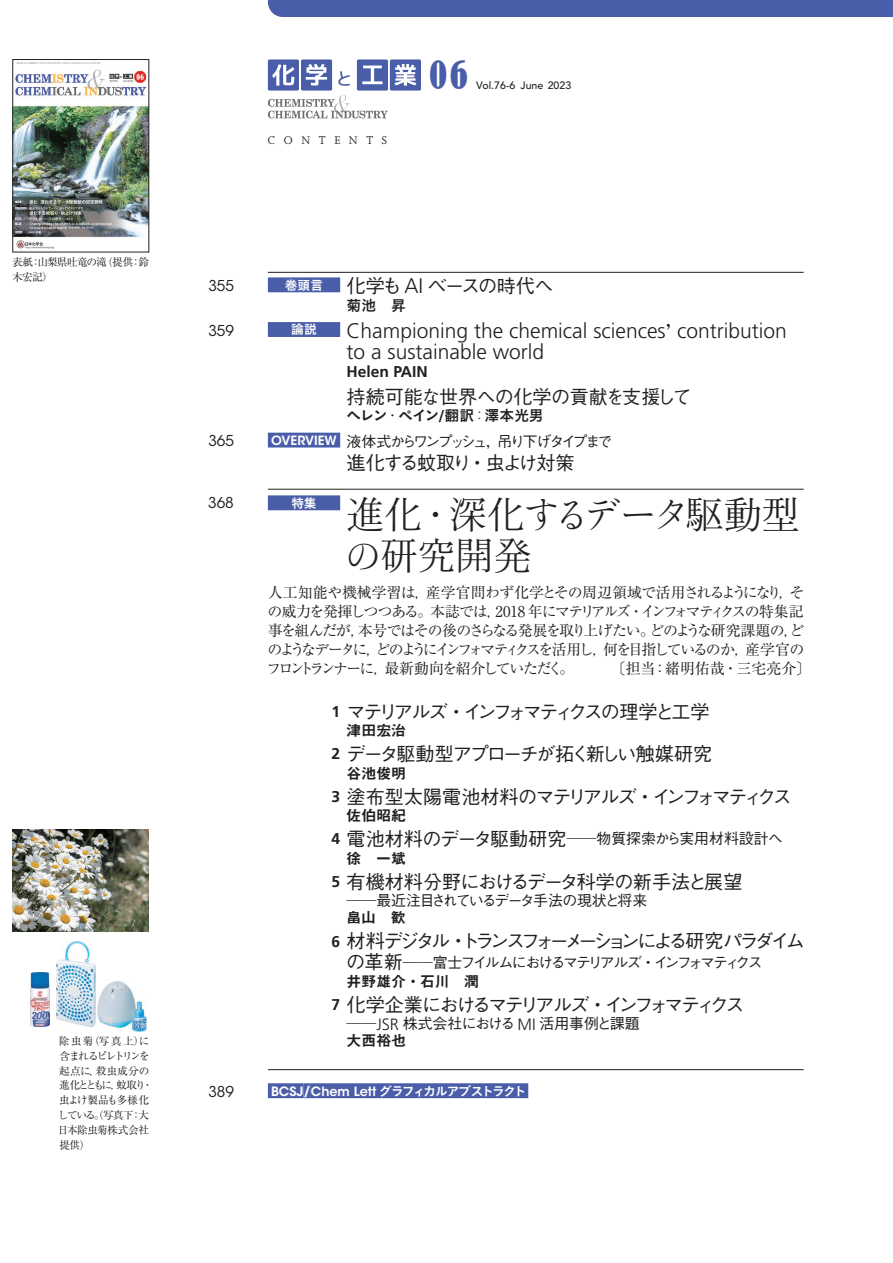
<style>
.page{position:relative;width:893px;height:1263px;background:#fff}
.page>*{position:absolute;margin:0;border:0;box-sizing:border-box;transform-origin:0 0}
.t1{font:100 38.25px/40.3px "Iwa O Min Pro";letter-spacing:-.01em;color:#231f20}
.t2{font:condensed 36.15px "Bernard";color:#4a5da9}
.t3{font:300 21px/21.3px "Frutiger LT Std";color:#231f20}
.t4{font:500 19.2px "Gothic BBB Pr 6";letter-spacing:-.115em;color:#231f20}
.t5{font:500 19.2px "Gothic BBB Pr 6";letter-spacing:-.03em;color:#231f20}
.t6{font:500 19.2px "Gothic BBB Pr 6";letter-spacing:-.19em;color:#231f20}
.t7{font:500 19.2px "Gothic BBB Pr 6";letter-spacing:-.15em;color:#231f20}
.t8{font:500 19.2px "Gothic BBB Pr 6";letter-spacing:-.14em;color:#231f20}
.t9{font:500 19.2px "Gothic BBB Pr 6";letter-spacing:-.055em;color:#231f20}
.t10{font:500 19.2px "Gothic BBB Pr 6";letter-spacing:-.085em;color:#231f20}
.t11{font:700 15.6px "Frutiger LT Std";color:#231f20}
.t12{font:14.85px/19.2px "Ryumin Pr 6";letter-spacing:-.1em;color:#231f20;text-align:justify}
.t13{font:500 14.85px "Gothic BBB Pr 6";letter-spacing:-.16em;color:#231f20}
.t14{font:500 14.85px "Gothic BBB Pr 6";color:#231f20}
.t15{font:14.85px "Midashi Go Pr 6 MB31";color:#231f20}
.t16{font:500 14.85px "Gothic BBB Pr 6";letter-spacing:-.12em;color:#231f20}
.t17{font:14.85px "ITC Avant Garde Std";color:#231f20}
.t18{font:14.85px "Koburina Go Std W6";letter-spacing:-.045em;color:#231f20}
.t19{font:14.85px "Ryumin Pr 6";color:#231f20}
.t20{font:14.85px "Koburina Go Std W6";letter-spacing:-.025em;color:#231f20}
.t21{font:12.75px "Koburina Go Std W6";letter-spacing:-.135em;color:#fff}
.t22{font:12.75px "Joanna MT Std";color:#231f20}
.t23{font:12.75px "Koburina Go Std W6";letter-spacing:-.11em;color:#fff}
.t24{font:10.65px/14.9px "Ryumin Pr 6";letter-spacing:-.06em;color:#231f20}
.t25{font:500 10.65px "Avenir LT Std";color:#231f20}
.s1{font-family:"Frutiger LT Std";font-weight:300;font-size:21px}
.s2{font-family:"Midashi Min Pro MA31";font-weight:400;font-size:19.2px}
.s3{font-family:"Ryumin Pr 6";font-weight:300}
.s4{font-family:"Frutiger LT Std";font-weight:700;font-size:16.95px}
.s5{font-family:"ITC Avant Garde Std";font-weight:600;font-size:12.75px;color:#fff}
.s6{font-family:"Midashi Min Pr 6 MA31";font-weight:400}
.s7{font-family:"Yutuki 5 Go K Std W2";font-weight:400}
.s8{font-family:"Frutiger LT Std";font-weight:700;font-size:15.6px}
.s9{font-size:19.2px}
.s10{font-family:"Shin Go Pr 6";font-weight:300;font-stretch:expanded}
.s11{font-family:"Frutiger LT Std";font-weight:300;font-size:16.35px}
.s12{font-family:"ITC Avant Garde Std";font-weight:600}
.s13{font-family:"ITC Avant Garde Std";font-weight:600;font-size:13.8px}
</style>
<div class="page">
<div style="left:268px;top:0;width:625px;height:17px;background:#4a5da9"></div>
<hr style="left:268px;top:272px;width:536px;height:1px;background:#231f20">
<div style="left:268px;top:59px;width:31px;height:32px;background:#4a5da9;border-radius:2px"></div>
<div style="left:301px;top:59px;width:31px;height:32px;background:#4a5da9;border-radius:2px"></div>
<div style="left:357px;top:59px;width:31px;height:32px;background:#4a5da9;border-radius:2px"></div>
<div style="left:390px;top:59px;width:31px;height:32px;background:#4a5da9;border-radius:2px"></div>
<svg style="left:272px;top:64px;width:23px;height:22px"></svg>
<svg style="left:306px;top:64px;width:21px;height:22px"></svg>
<svg style="left:338px;top:71px;width:12px;height:15px"></svg>
<svg style="left:362px;top:66px;width:21px;height:18px"></svg>
<svg style="left:394px;top:64px;width:22px;height:22px"></svg>
<svg style="left:268px;top:95px;width:120px;height:23px"></svg>
<div style="left:268px;top:277px;width:72px;height:15px;background:#4a5da9"></div>
<div style="left:268px;top:322px;width:72px;height:15px;background:#4a5da9"></div>
<div style="left:268px;top:433px;width:72px;height:14px;background:#4a5da9"></div>
<hr style="left:268px;top:489px;width:536px;height:1px;background:#231f20">
<div style="left:268px;top:495px;width:72px;height:15px;background:#4a5da9"></div>
<hr style="left:268px;top:1069px;width:536px;height:1px;background:#231f20">
<div style="left:268px;top:1083px;width:36px;height:15px;background:#4a5da9"></div>
<div style="left:304px;top:1083px;width:7px;height:15px;background:#4a5da9"></div>
<div style="left:311px;top:1083px;width:217px;height:15px;background:#4a5da9"></div>
<img style="left:15px;top:62px;width:132px;height:187px">
<div style="left:13px;top:59px;width:136px;height:193px;border:1px solid #231f20"></div>
<img style="left:13px;top:829px;width:136px;height:102px">
<img style="left:56px;top:942px;width:39px;height:85px">
<img style="left:31px;top:972px;width:18px;height:55px">
<img style="left:97px;top:981px;width:49px;height:50px">
<p class="t24" style="left:12px;top:254px;width:139px">表紙：山梨県吐竜の滝（提供：鈴木宏記）</p>
<p class="t24" style="left:58px;top:1033px;width:96px">除虫菊（写真上）に含まれるピレトリンを起点に，殺虫成分の進化とともに，蚊取り・虫よけ製品も多様化している。（写真下：大日本除虫菊株式会社提供）</p>
<p class="t22" style="left:268px;top:133px;width:121px">C O N T E N T S</p>
<h2 class="t2" style="left:429px;top:54px;width:40px">06</h2>
<p class="t25" style="left:476px;top:79px;width:97px">Vol.76-6 June 2023</p>
<p class="t17" style="left:208px;top:276px;width:27px">355</p>
<p class="t9" style="left:285px;top:271px;width:270px"><sup>巻頭言</sup> 化学も <span class="s1">AI</span> ベースの時代へ</p>
<p class="t20" style="left:347px;top:294px;width:61px">菊池　昇</p>
<p class="t17" style="left:208px;top:321px;width:27px">359</p>
<p class="t23" style="left:291px;top:320px;width:27px">論説</p>
<h3 class="t3" style="left:347px;top:320px;width:442px">Championing the chemical sciences<span class="s2">ʼ</span> contribution to a sustainable world</h3>
<p class="t11" style="left:347px;top:362px;width:83px">Helen PAIN</p>
<p class="t5" style="left:347px;top:381px;width:347px">持続可能な世界への化学の貢献を支援して</p>
<p class="t18" style="left:346px;top:404px;width:199px">ヘレン<span class="s3">・</span>ペイン<span class="s4">/</span>翻訳<span class="s3">：</span>澤本光男</p>
<p class="t17" style="left:208px;top:432px;width:27px">365</p>
<p class="t13" style="left:271px;top:429px;width:343px"><span class="s5">OVERVIEW</span> 液体式からワンプッシュ<span class="s6">，</span>吊り下げタイプまで</p>
<p class="t10" style="left:347px;top:447px;width:230px">進化する蚊取り<span class="s6">・</span>虫よけ対策</p>
<p class="t17" style="left:208px;top:493px;width:27px">368</p>
<p class="t23" style="left:291px;top:493px;width:27px">特集</p>
<h1 class="t1" style="left:344px;top:494px;width:457px">進化<span class="s3">・</span>深化<span class="s7">するデータ</span>駆動型<span class="s7">の</span>研究開発</h1>
<p class="t12" style="left:266px;top:582px;width:539px">人工知能や機械学習は，産学官問わず化学とその周辺領域で活用されるようになり，その威力を発揮しつつある。本誌では，2018 年にマテリアルズ・インフォマティクスの特集記事を組んだが，本号ではその後のさらなる発展を取り上げたい。どのような研究課題の，どのようなデータに，どのようにインフォマティクスを活用し，何を目指しているのか，産学官のフロントランナーに，最新動向を紹介していただく。</p>
<p class="t19" style="left:611px;top:657px;width:202px">〔担当：緒明佑哉・三宅亮介〕</p>
<p class="t8" style="left:331px;top:696px;width:380px"><span class="s8">1</span> マテリアルズ<span class="s6">・</span>インフォマティクスの理学と工学</p>
<p class="t15" style="left:347px;top:718px;width:61px">津田宏治</p>
<p class="t4" style="left:331px;top:738px;width:382px"><span class="s8">2</span> データ駆動型アプローチが拓く新しい触媒研究</p>
<p class="t15" style="left:347px;top:761px;width:61px">谷池俊明</p>
<p class="t4" style="left:331px;top:781px;width:462px"><span class="s8">3</span> 塗布型太陽電池材料のマテリアルズ<span class="s6">・</span>インフォマティクス</p>
<p class="t15" style="left:347px;top:803px;width:61px">佐伯昭紀</p>
<p class="t14" style="left:331px;top:827px;width:453px"><span class="s8">4</span> <span class="s9">電池材料のデータ駆動研究</span><span class="s10">――</span>物質探索から実用材料設計へ</p>
<p class="t15" style="left:347px;top:846px;width:61px">徐　一斌</p>
<p class="t5" style="left:331px;top:866px;width:412px"><span class="s8">5</span> 有機材料分野におけるデータ科学の新手法と展望</p>
<p class="t16" style="left:347px;top:889px;width:302px"><span class="s10">――</span>最近注目されているデータ手法の現状と将来</p>
<p class="t15" style="left:346px;top:906px;width:61px">畠山　歓</p>
<p class="t6" style="left:331px;top:925px;width:475px"><span class="s8">6</span> 材料デジタル<span class="s6">・</span>トランスフォーメーションによる研究パラダイム</p>
<p class="t13" style="left:346px;top:950px;width:418px"><span class="s9">の革新</span><span class="s10">――</span>富士フイルムにおけるマテリアルズ<span class="s6">・</span>インフォマティクス</p>
<p class="t15" style="left:347px;top:969px;width:134px">井野雄介・石川　潤</p>
<p class="t7" style="left:331px;top:989px;width:414px"><span class="s8">7</span> 化学企業におけるマテリアルズ<span class="s6">・</span>インフォマティクス</p>
<p class="t14" style="left:347px;top:1012px;width:294px"><span class="s10">――</span><span class="s11">JSR</span> 株式会社における<span class="s11">MI</span> 活用事例と課題</p>
<p class="t15" style="left:347px;top:1029px;width:61px">大西裕也</p>
<p class="t17" style="left:208px;top:1082px;width:27px">389</p>
<p class="t21" style="left:271px;top:1081px;width:257px"><span class="s12">BCSJ</span><span class="s13">/</span><span class="s12">Chem Lett</span> グラフィカルアブストラクト</p>
</div>
